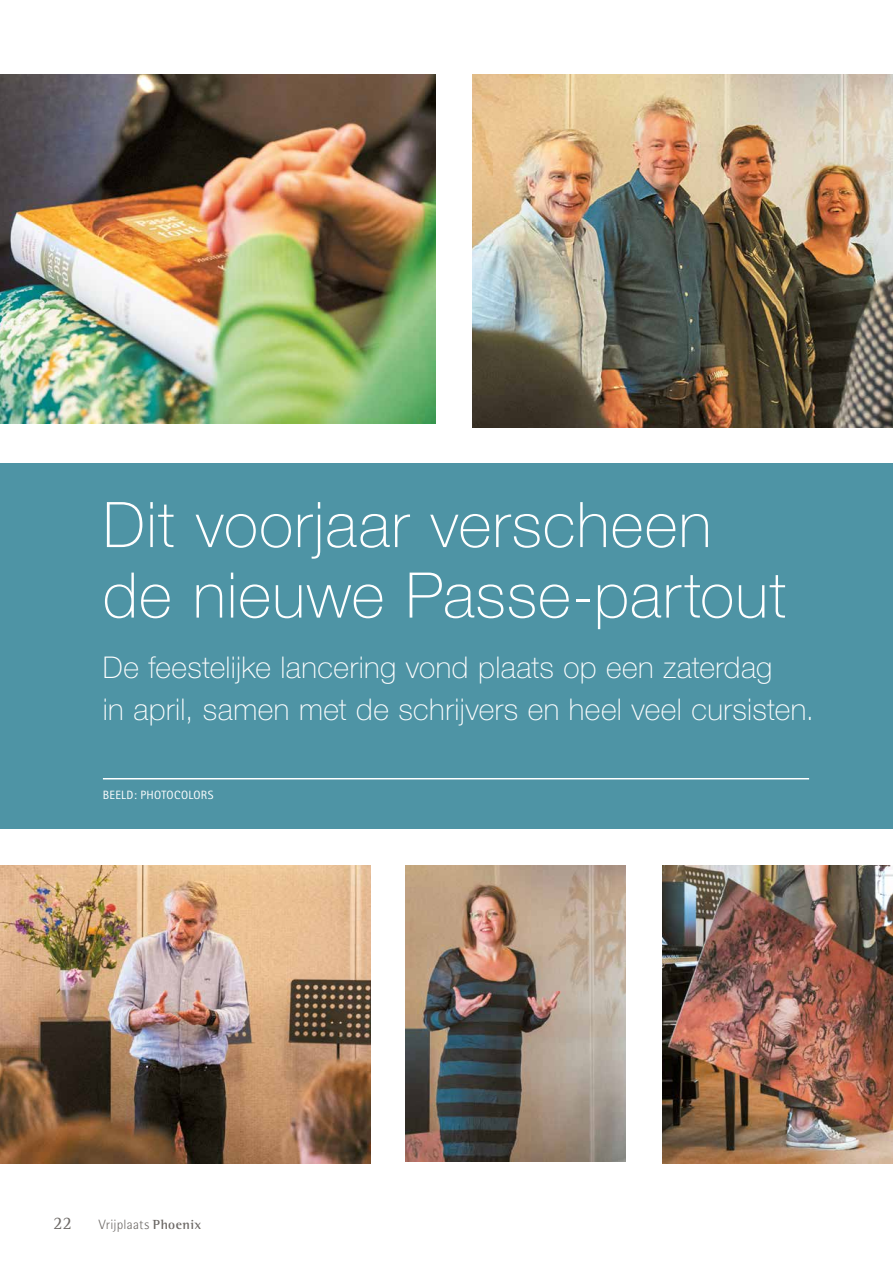
<style>
.page{position:relative;width:893px;height:1263px;background:#fff}
.page>*{position:absolute;margin:0;border:0;box-sizing:border-box;transform-origin:0 0}
.t1{font:100 63px/70.5px "Helvetica Neue";letter-spacing:.02em;color:#fff}
.t2{font:100 30px/42px "Helvetica Neue LT Std";letter-spacing:.015em;color:#fff}
.t3{font:18px "Rotis Semi Serif";color:#6b6764}
.t4{font:300 13.5px "Rotis Semi Sans";letter-spacing:.02em;color:#6b6764}
.t5{font:12px "Rotis Sans Serif";letter-spacing:.025em;color:#fff}
.s1{font-family:"Rotis Semi Serif";font-weight:700}
</style>
<div class="page">
<img style="left:0;top:74px;width:436px;height:350px">
<img style="left:406px;top:865px;width:220px;height:296px">
<img style="left:662px;top:865px;width:231px;height:298px">
<img style="left:472px;top:74px;width:421px;height:353px">
<img style="left:0;top:865px;width:370px;height:298px">
<div style="left:0;top:463px;width:893px;height:366px;background:#4e94a5"></div>
<hr style="left:103px;top:778px;width:706px;height:1px;background:#fff">
<h1 class="t1" style="left:103px;top:490px;width:684px">Dit voorjaar verscheen de nieuwe Passe-partout</h1>
<p class="t2" style="left:103px;top:647px;width:713px">De feestelijke lancering vond plaats op een zaterdag<br>in april, samen met de schrijvers en heel veel cursisten.</p>
<p class="t5" style="left:103px;top:788px;width:112px">BEELD: PHOTOCOLORS</p>
<p class="t3" style="left:53px;top:1212px;width:20px">22</p>
<p class="t4" style="left:99px;top:1217px;width:104px">Vrijplaats <span class="s1">Phoenix</span></p>
</div>
